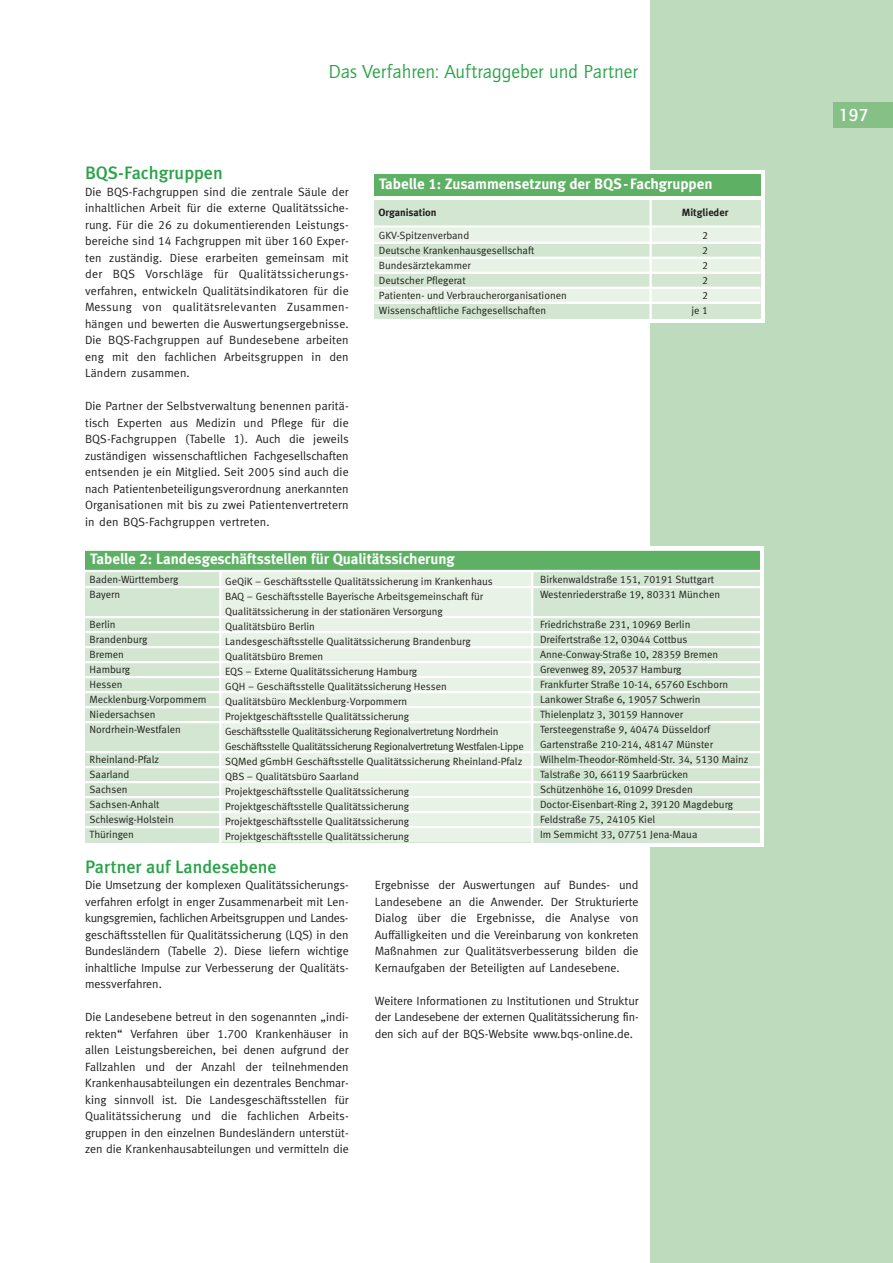
<style>
.page{position:relative;width:893px;height:1263px;background:#fff}
.page>*{position:absolute;margin:0;border:0;box-sizing:border-box;transform-origin:0 0}
.t1{font:19.5px "Quay Sans";color:#29a347}
.t2{font:500 18px "Meta Plus";color:#29a347}
.t3{font:500 18px "Quay Sans";color:#fff}
.t4{font:15px "Meta Bold LF";color:#fff}
.t5{font:12px/16.5px "Meta";color:#231f20;text-align:justify}
.t6{font:10.5px/15px "Meta Normal LF";color:#231f20}
.t7{font:10.5px "Meta Bold LF";color:#231f20}
.s1{font-family:"Meta Normal LF"}
</style>
<div class="page">
<div style="left:651px;top:0;width:242px;height:1263px;background:#bfdbbd"></div>
<div style="left:833px;top:102px;width:60px;height:26px;background:#86c086"></div>
<div style="left:370px;top:170px;width:394px;height:153px;background:#fff"></div>
<div style="left:374px;top:201px;width:387px;height:117px;background:#e8f2e6"></div>
<div style="left:374px;top:200px;width:387px;height:27px;background:#d2e6d1"></div>
<div style="left:374px;top:244px;width:387px;height:15px;background:#d2e6d1"></div>
<div style="left:374px;top:273px;width:387px;height:15px;background:#d2e6d1"></div>
<div style="left:374px;top:303px;width:387px;height:15px;background:#d2e6d1"></div>
<hr style="left:373px;top:225px;width:387px;height:3px;background:#fff">
<hr style="left:373px;top:242px;width:389px;height:2px;background:#fff">
<hr style="left:373px;top:257px;width:387px;height:2px;background:#fff">
<hr style="left:373px;top:272px;width:387px;height:2px;background:#fff">
<hr style="left:373px;top:287px;width:387px;height:2px;background:#fff">
<hr style="left:373px;top:302px;width:387px;height:2px;background:#fff">
<hr style="left:649px;top:197px;width:3px;height:124px;background:#fff">
<div style="left:374px;top:174px;width:386px;height:22px;background:#5eb064"></div>
<div style="left:78px;top:547px;width:686px;height:300px;background:#fff"></div>
<div style="left:85px;top:551px;width:675px;height:291px;background:#d2e6d1"></div>
<div style="left:220px;top:553px;width:312px;height:289px;background:#e8f2e6"></div>
<hr style="left:219px;top:561px;width:2px;height:282px;background:#fff">
<hr style="left:531px;top:560px;width:2px;height:288px;background:#fff">
<hr style="left:85px;top:586px;width:675px;height:2px;background:#fff">
<hr style="left:85px;top:616px;width:675px;height:2px;background:#fff">
<hr style="left:85px;top:631px;width:675px;height:2px;background:#fff">
<hr style="left:85px;top:646px;width:675px;height:2px;background:#fff">
<hr style="left:85px;top:661px;width:675px;height:2px;background:#fff">
<hr style="left:85px;top:676px;width:675px;height:2px;background:#fff">
<hr style="left:85px;top:691px;width:675px;height:2px;background:#fff">
<hr style="left:85px;top:706px;width:675px;height:2px;background:#fff">
<hr style="left:85px;top:721px;width:675px;height:2px;background:#fff">
<hr style="left:85px;top:751px;width:675px;height:2px;background:#fff">
<hr style="left:85px;top:766px;width:675px;height:2px;background:#fff">
<hr style="left:85px;top:781px;width:675px;height:2px;background:#fff">
<hr style="left:85px;top:796px;width:675px;height:2px;background:#fff">
<hr style="left:85px;top:811px;width:675px;height:2px;background:#fff">
<hr style="left:85px;top:826px;width:675px;height:2px;background:#fff">
<div style="left:85px;top:550px;width:675px;height:21px;background:#5eb064"></div>
<hr style="left:83px;top:549px;width:679px;height:2px;background:#fff">
<hr style="left:83px;top:570px;width:679px;height:2px;background:#fff">
<h1 class="t1" style="left:329px;top:60px;width:311px">Das Verfahren: Auftraggeber und Partner</h1>
<h2 class="t2" style="left:85px;top:163px;width:139px">BQS-Fachgruppen</h2>
<p class="t5" style="left:85px;top:184px;width:265px">Die BQS-Fachgruppen sind die zentrale Säule der inhaltlichen Arbeit für die externe Qualitätssiche&shy;rung. Für die <span class="s1">26</span> zu dokumentierenden Leistungs&shy;bereiche sind <span class="s1">14</span> Fachgruppen mit über <span class="s1">160</span> Exper&shy;ten zuständig. Diese erarbeiten gemeinsam mit der BQS Vorschläge für Qualitätssicherungs&shy;verfahren, entwickeln Qualitätsindikatoren für die Messung von qualitätsrelevanten Zusammen&shy;hängen und bewerten die Auswertungsergebnisse.<br>Die BQS-Fachgruppen auf Bundesebene arbeiten eng mit den fachlichen Arbeitsgruppen in den Ländern zusammen.</p>
<p class="t5" style="left:85px;top:398px;width:265px">Die Partner der Selbstverwaltung benennen paritä&shy;tisch Experten aus Medizin und Pflege für die BQS-Fachgruppen (Tabelle <span class="s1">1</span>). Auch die jeweils zuständigen wissenschaftlichen Fachgesellschaften entsenden je ein Mitglied. Seit <span class="s1">2005</span> sind auch die nach Patientenbeteiligungsverordnung anerkannten Organisationen mit bis zu zwei Patientenvertretern in den BQS-Fachgruppen vertreten.</p>
<p class="t4" style="left:379px;top:178px;width:335px">Tabelle 1: Zusammensetzung der BQS- Fachgruppen</p>
<p class="t7" style="left:378px;top:209px;width:60px">Organisation</p>
<p class="t7" style="left:682px;top:209px;width:48px">Mitglieder</p>
<p class="t6" style="left:379px;top:229px;width:189px">GKV-Spitzenverband<br>Deutsche Krankenhausgesellschaft<br>Bundesärztekammer<br>Deutscher Pflegerat<br>Patienten- und Verbraucherorganisationen<br>Wissenschaftliche Fachgesellschaften</p>
<p class="t6" style="left:691px;top:229px;width:18px;text-align:right">2<br>2<br>2<br>2<br>2<br>je 1</p>
<p class="t4" style="left:90px;top:554px;width:366px">Tabelle 2: Landesgeschäftsstellen für Qualitätssicherung</p>
<p class="t6" style="left:225px;top:574px;width:300px">GeQiK – Geschäftsstelle Qualitätssicherung im Krankenhaus<br>BAQ – Geschäftsstelle Bayerische Arbeitsgemeinschaft für Qualitätssicherung in der stationären Versorgung<br>Qualitätsbüro Berlin<br>Landesgeschäftsstelle Qualitätssicherung Brandenburg Qualitätsbüro Bremen<br>EQS – Externe Qualitätssicherung Hamburg<br>GQH – Geschäftsstelle Qualitätssicherung Hessen<br>Qualitätsbüro Mecklenburg-Vorpommern<br>Projektgeschäftsstelle Qualitätssicherung<br>Geschäftsstelle Qualitätssicherung Regionalvertretung Nordrhein Geschäftsstelle Qualitätssicherung Regionalvertretung Westfalen-Lippe SQMed gGmbH Geschäftsstelle Qualitätssicherung Rheinland-Pfalz QBS – Qualitätsbüro Saarland<br>Projektgeschäftsstelle Qualitätssicherung<br>Projektgeschäftsstelle Qualitätssicherung<br>Projektgeschäftsstelle Qualitätssicherung<br>Projektgeschäftsstelle Qualitätssicherung</p>
<p class="t5" style="left:375px;top:877px;width:265px">Ergebnisse der Auswertungen auf Bundes- und Landesebene an die Anwender. Der Strukturierte Dialog über die Ergebnisse, die Analyse von Auffälligkeiten und die Vereinbarung von konkreten Maßnahmen zur Qualitätsverbesserung bilden die Kernaufgaben der Beteiligten auf Landesebene.</p>
<p class="t5" style="left:375px;top:992px;width:265px">Weitere Informationen zu Institutionen und Struktur der Landesebene der externen Qualitätssicherung fin&shy;den sich auf der BQS-Website www.bqs-online.de.</p>
<p class="t6" style="left:540px;top:573px;width:182px">Birkenwaldstraße 151, 70191 Stuttgart<br>Westenriederstraße 19, 80331 München</p>
<p class="t6" style="left:540px;top:618px;width:210px">Friedrichstraße 231, 10969 Berlin Dreifertstraße 12, 03044 Cottbus Anne-Conway-Straße 10, 28359 Bremen Grevenweg 89, 20537 Hamburg<br>Frankfurter Straße 10-14, 65760 Eschborn Lankower Straße 6, 19057 Schwerin Thielenplatz 3, 30159 Hannover Tersteegenstraße 9, 40474 Düsseldorf Gartenstraße 210-214, 48147 Münster Wilhelm-Theodor-Römheld-Str. 34, 5130 Mainz Talstraße 30, 66119 Saarbrücken Schützenhöhe 16, 01099 Dresden Doctor-Eisenbart-Ring 2, 39120 Magdeburg Feldstraße 75, 24105 Kiel<br>Im Semmicht 33, 07751 Jena-Maua</p>
<p class="t6" style="left:90px;top:573px;width:90px">Baden-Württemberg<br>Bayern</p>
<p class="t6" style="left:90px;top:618px;width:119px">Berlin<br>Brandenburg<br>Bremen<br>Hamburg<br>Hessen<br>Mecklenburg-Vorpommern<br>Niedersachsen<br>Nordrhein-Westfalen</p>
<p class="t6" style="left:90px;top:753px;width:86px">Rheinland-Pfalz<br>Saarland<br>Sachsen<br>Sachsen-Anhalt<br>Schleswig-Holstein<br>Thüringen</p>
<h2 class="t2" style="left:85px;top:856px;width:193px">Partner auf Landesebene</h2>
<p class="t5" style="left:85px;top:877px;width:265px">Die Umsetzung der komplexen Qualitätssicherungs&shy;verfahren erfolgt in enger Zusammenarbeit mit Len&shy;kungsgremien, fachlichen Arbeitsgruppen und Landes&shy;geschäftsstellen für Qualitätssicherung (LQS) in den Bundesländern (Tabelle <span class="s1">2</span>). Diese liefern wichtige inhaltliche Impulse zur Verbesserung der Qualitäts&shy;messverfahren.</p>
<p class="t5" style="left:85px;top:1009px;width:265px">Die Landesebene betreut in den sogenannten „indi&shy;rekten“ Verfahren über <span class="s1">1.700</span> Krankenhäuser in allen Leistungsbereichen, bei denen aufgrund der Fallzahlen und der Anzahl der teilnehmenden Krankenhausabteilungen ein dezentrales Benchmar&shy;king sinnvoll ist. Die Landesgeschäftsstellen für Qualitätssicherung und die fachlichen Arbeits&shy;gruppen in den einzelnen Bundesländern unterstüt&shy;zen die Krankenhausabteilungen und vermitteln die</p>
<h2 class="t3" style="left:839px;top:104px;width:31px">197</h2>
</div>
